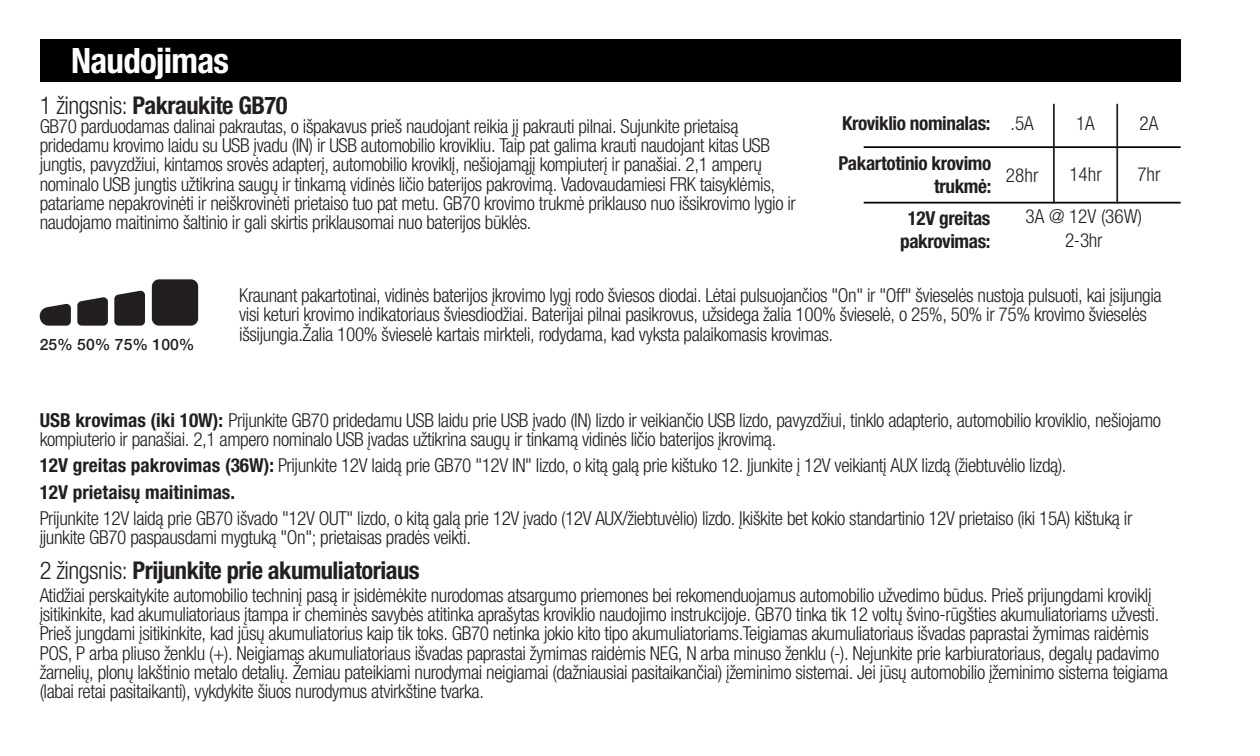
<style>
.page{position:relative;width:1260px;height:756px;background:#fff}
.page>*{position:absolute;margin:0;border:0;box-sizing:border-box;transform-origin:0 0}
.t1{font:700 condensed 35px "Helvetica Neue LTW1 G";letter-spacing:-.02em;color:#fff}
.NOCO_HN_Cond-Text{font:700 condensed 24.5px "Helvetica Neue LTW1 G";letter-spacing:-.02em;color:#231f20}
.NOCO_HN_Cond-Text-2{font:300 condensed 19.25px/19.2px "Helvetica Neue LTW1 G";letter-spacing:-.02em;color:#231f20}
.NOCO_HN_Cond-Text-3{font:700 condensed 19.25px/23.1px "Helvetica Neue LTW1 G";letter-spacing:-.02em;color:#231f20;text-align:right}
.NOCO_HN_Cond-Text-4{font:300 condensed 19.25px "Helvetica Neue LT Std";color:#231f20}
.NOCO_HN_Cond-Text-5{font:700 condensed 19.25px "Helvetica Neue LTW1 G";color:#231f20}
.t2{font:500 15.75px "Helvetica Neue LT Std";color:#231f20}
.s1{font-weight:300}
.s2{font-weight:700}
</style>
<div class="page">
<div style="left:40px;top:40px;width:1141px;height:42px;background:#000"></div>
<hr style="left:864px;top:146px;width:317px;height:2px;background:#000">
<hr style="left:864px;top:202px;width:317px;height:2px;background:#000">
<hr style="left:1053px;top:104px;width:2px;height:100px;background:#231f20">
<hr style="left:1116px;top:104px;width:2px;height:100px;background:#231f20">
<div style="left:152px;top:279px;width:46px;height:47px;background:#231f20;border-radius:7px"></div>
<svg style="left:114px;top:290px;width:31px;height:36px"></svg>
<svg style="left:77px;top:297px;width:31px;height:29px"></svg>
<svg style="left:39px;top:303px;width:32px;height:23px"></svg>
<p class="t1" style="left:71px;top:40px;width:160px">Naudojimas</p>
<p class="NOCO_HN_Cond-Text" style="left:40px;top:90px;width:250px"><span class="s1">1 žingsnis:</span> Pakraukite GB70</p>
<p class="NOCO_HN_Cond-Text-2" style="left:40px;top:117px;width:758px">GB70 parduodamas dalinai pakrautas, o išpakavus prieš naudojant reikia jį pakrauti pilnai. Sujunkite prietaisą pridedamu krovimo laidu su USB įvadu (IN) ir USB automobilio krovikliu. Taip pat galima krauti naudojant kitas USB jungtis, pavyzdžiui, kintamos srovės adapterį, automobilio kroviklį, nešiojamąjį kompiuterį ir panašiai. 2,1 amperų nominalo USB jungtis užtikrina saugų ir tinkamą vidinės ličio baterijos pakrovimą. Vadovaudamiesi FRK taisyklėmis, patariame nepakrovinėti ir neiškrovinėti prietaiso tuo pat metu. GB70 krovimo trukmė priklauso nuo išsikrovimo lygio ir naudojamo maitinimo šaltinio ir gali skirtis priklausomai nuo baterijos būklės.</p>
<p class="NOCO_HN_Cond-Text-3" style="left:842px;top:112px;width:150px">Kroviklio nominalas:</p>
<p class="NOCO_HN_Cond-Text-3" style="left:839px;top:151px;width:154px">Pakartotinio krovimo trukmė:</p>
<p class="NOCO_HN_Cond-Text-3" style="left:900px;top:207px;width:92px;text-align:center">12V greitas pakrovimas:</p>
<p class="NOCO_HN_Cond-Text-4" style="left:1010px;top:112px;width:25px">.5A</p>
<p class="NOCO_HN_Cond-Text-4" style="left:1076px;top:112px;width:20px">1A</p>
<p class="NOCO_HN_Cond-Text-4" style="left:1140px;top:112px;width:20px">2A</p>
<p class="NOCO_HN_Cond-Text-4" style="left:1069px;top:164px;width:34px">14hr</p>
<p class="NOCO_HN_Cond-Text-4" style="left:1137px;top:164px;width:25px">7hr</p>
<p class="NOCO_HN_Cond-Text-4" style="left:1006px;top:164px;width:34px">28hr</p>
<p class="NOCO_HN_Cond-Text-4" style="left:1026px;top:205px;width:118px">3A @ 12V (36W)</p>
<p class="NOCO_HN_Cond-Text-2" style="left:1065px;top:231px;width:39px">2-3hr</p>
<p class="t2" style="left:40px;top:335px;width:156px">25% 50% 75% 100%</p>
<p class="NOCO_HN_Cond-Text-2" style="left:239px;top:286px;width:924px">Kraunant pakartotinai, vidinės baterijos įkrovimo lygį rodo šviesos diodai. Lėtai pulsuojančios "On" ir "Off" švieselės nustoja pulsuoti, kai įsijungia visi keturi krovimo indikatoriaus šviesdiodžiai. Baterijai pilnai pasikrovus, užsidega žalia 100% švieselė, o 25%, 50% ir 75% krovimo švieselės išsijungia.Žalia 100% švieselė kartais mirkteli, rodydama, kad vyksta palaikomasis krovimas.</p>
<p class="NOCO_HN_Cond-Text-2" style="left:40px;top:411px;width:1123px"><span class="s2">USB krovimas (iki 10W):</span> Prijunkite GB70 pridedamu USB laidu prie USB įvado (IN) lizdo ir veikiančio USB lizdo, pavyzdžiui, tinklo adapterio, automobilio kroviklio, nešiojamo kompiuterio ir panašiai. 2,1 ampero nominalo USB įvadas užtikrina saugų ir tinkamą vidinės ličio baterijos įkrovimą.</p>
<p class="NOCO_HN_Cond-Text-2" style="left:40px;top:456px;width:1028px"><span class="s2">12V greitas pakrovimas (36W):</span> Prijunkite 12V laidą prie GB70 "12V IN" lizdo, o kitą galą prie kištuko 12. Įjunkite į 12V veikiantį AUX lizdą (žiebtuvėlio lizdą).</p>
<p class="NOCO_HN_Cond-Text-5" style="left:40px;top:480px;width:197px">12V prietaisų maitinimas.</p>
<p class="NOCO_HN_Cond-Text-2" style="left:40px;top:509px;width:1094px">Prijunkite 12V laidą prie GB70 išvado "12V OUT" lizdo, o kitą galą prie 12V įvado (12V AUX/žiebtuvėlio) lizdo. Įkiškite bet kokio standartinio 12V prietaiso (iki 15A) kištuką ir įjunkite GB70 paspausdami mygtuką "On"; prietaisas pradės veikti.</p>
<p class="NOCO_HN_Cond-Text" style="left:40px;top:556px;width:382px"><span class="s1">2 žingsnis:</span> Prijunkite prie akumuliatoriaus</p>
<p class="NOCO_HN_Cond-Text-2" style="left:40px;top:586px;width:1130px">Atidžiai perskaitykite automobilio techninį pasą ir įsidėmėkite nurodomas atsargumo priemones bei rekomenduojamus automobilio užvedimo būdus. Prieš prijungdami kroviklį įsitikinkite, kad akumuliatoriaus įtampa ir cheminės savybės atitinka aprašytas kroviklio naudojimo instrukcijoje. GB70 tinka tik 12 voltų švino-rūgšties akumuliatoriams užvesti.<br>Prieš jungdami įsitikinkite, kad jūsų akumuliatorius kaip tik toks. GB70 netinka jokio kito tipo akumuliatoriams.Teigiamas akumuliatoriaus išvadas paprastai žymimas raidėmis POS, P arba pliuso ženklu (+). Neigiamas akumuliatoriaus išvadas paprastai žymimas raidėmis NEG, N arba minuso ženklu (-). Nejunkite prie karbiuratoriaus, degalų padavimo žarnelių, plonų lakštinio metalo detalių. Žemiau pateikiami nurodymai neigiamai (dažniausiai pasitaikančiai) įžeminimo sistemai. Jei jūsų automobilio įžeminimo sistema teigiama (labai retai pasitaikanti), vykdykite šiuos nurodymus atvirkštine tvarka.</p>
</div>
